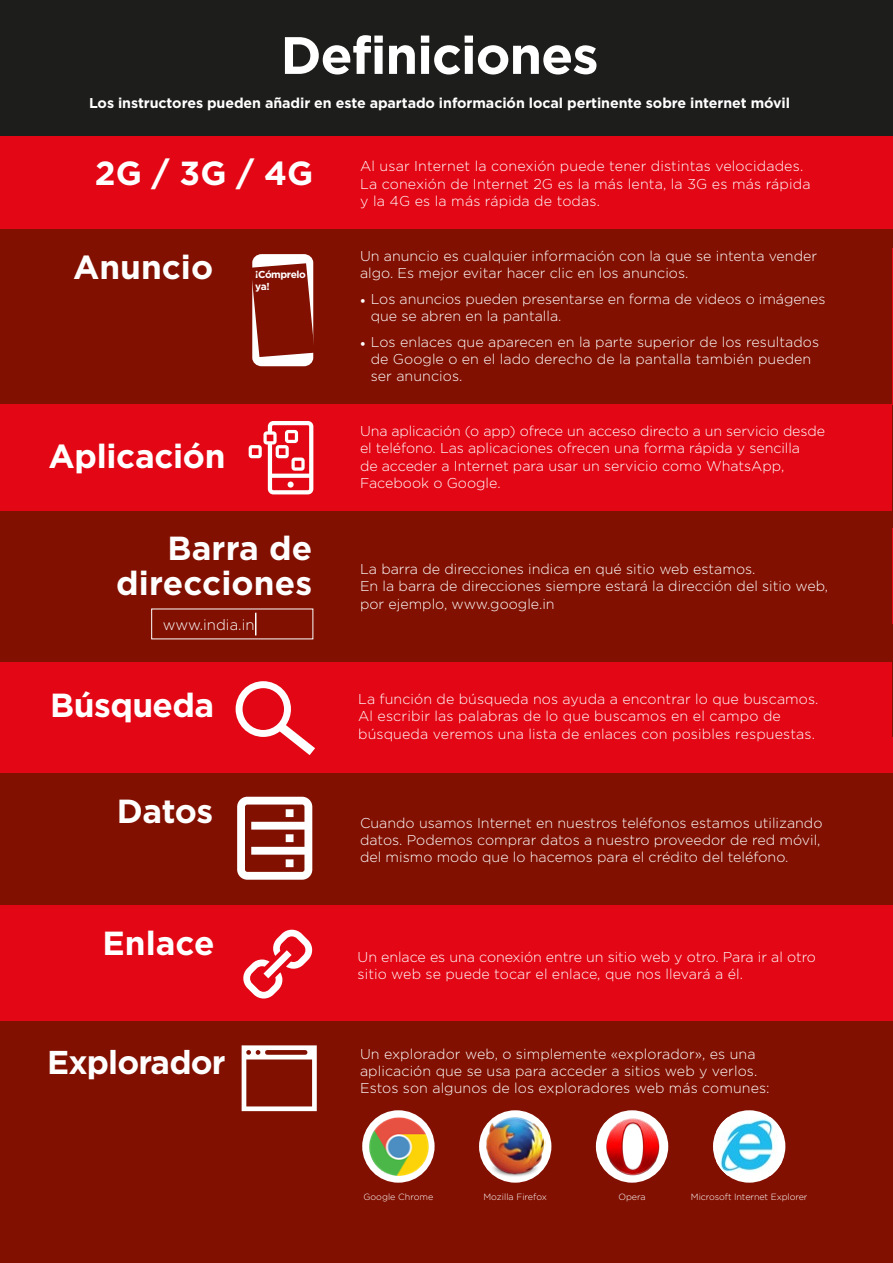
<style>
.page{position:relative;width:893px;height:1263px;background:#fff}
.page>*{position:absolute;margin:0;border:0;box-sizing:border-box;transform-origin:0 0}
.t1{font:700 52.5px "Gotham";letter-spacing:-.02em;color:#fff}
.t2{font:700 33.3px/34.5px "Gotham";color:#fff;text-align:right}
.t3{font:700 33px "Gotham";letter-spacing:-.025em;color:#fff}
.t4{font:300 14.85px "Gotham";color:#fff}
.t5{font:300 14.25px/17.2px "Gotham";color:#fff}
.t6{font:700 14.25px "Gotham";letter-spacing:-.005em;color:#fff}
.t7{font:700 10.2px/12px "Gotham";letter-spacing:-.045em;color:#fff}
.t8{font:300 9px "Gotham";letter-spacing:-.01em;color:#fff}
.s1{font-family:"Minion Pro";font-weight:400}
</style>
<div class="page">
<div style="left:0;top:655px;width:893px;height:122px;background:#e30614"></div>
<svg style="left:236px;top:681px;width:79px;height:74px"></svg>
<div style="left:0;top:399px;width:893px;height:112px;background:#e30614"></div>
<svg style="left:249px;top:421px;width:64px;height:73px"></svg>
<div style="left:0;top:0;width:893px;height:138px;background:#1d1d1b"></div>
<div style="left:0;top:136px;width:893px;height:96px;background:#e30614"></div>
<div style="left:0;top:511px;width:893px;height:150px;background:#811001"></div>
<svg style="left:255px;top:613px;width:1px;height:22px"></svg>
<div style="left:0;top:230px;width:893px;height:174px;background:#811001"></div>
<div style="left:252px;top:254px;width:61px;height:112px;background:#fff;border-radius:9px"></div>
<svg style="left:252px;top:263px;width:62px;height:94px;background:#913023"></svg>
<div style="left:0;top:1020px;width:893px;height:243px;background:#811001"></div>
<div style="left:713px;top:1110px;width:72px;height:73px;background:#fff;border-radius:50%"></div>
<img style="left:716px;top:1117px;width:66px;height:59px">
<svg style="left:242px;top:1045px;width:75px;height:66px"></svg>
<svg style="left:362px;top:1110px;width:73px;height:73px"></svg>
<img style="left:366px;top:1114px;width:65px;height:65px">
<div style="left:479px;top:1110px;width:72px;height:73px;background:#fff;border-radius:50%"></div>
<img style="left:485px;top:1116px;width:60px;height:61px">
<div style="left:596px;top:1110px;width:72px;height:73px;background:#fff;border-radius:50%"></div>
<img style="left:603px;top:1116px;width:61px;height:61px">
<div style="left:0;top:773px;width:893px;height:132px;background:#811001"></div>
<svg style="left:237px;top:797px;width:75px;height:83px"></svg>
<hr style="left:892px;top:249px;width:1px;height:157px;background:#e30614">
<div style="left:0;top:905px;width:893px;height:115px;background:#e30614"></div>
<svg style="left:243px;top:930px;width:70px;height:68px"></svg>
<hr style="left:892px;top:405px;width:1px;height:125px;background:#811001">
<hr style="left:892px;top:622px;width:1px;height:114px;background:#811001">
<hr style="left:892px;top:529px;width:1px;height:95px;background:#e30614">
<h1 class="t1" style="left:281px;top:20px;width:320px">Definiciones</h1>
<p class="t6" style="left:89px;top:94px;width:703px">Los instructores pueden añadir en este apartado información local pertinente sobre internet móvil</p>
<h2 class="t2" style="left:95px;top:156px;width:220px">2G / 3G / 4G</h2>
<h2 class="t2" style="left:73px;top:250px;width:142px">Anuncio</h2>
<p class="t7" style="left:255px;top:269px;width:52px">¡Cómprelo ya!</p>
<h2 class="t2" style="left:49px;top:439px;width:178px">Aplicación</h2>
<h2 class="t2" style="left:116px;top:531px;width:198px">Barra de direcciones</h2>
<p class="t4" style="left:163px;top:615px;width:93px">www.india.in</p>
<h2 class="t2" style="left:50px;top:688px;width:166px">Búsqueda</h2>
<h2 class="t2" style="left:117px;top:793px;width:98px">Datos</h2>
<h2 class="t2" style="left:103px;top:926px;width:114px">Enlace</h2>
<h3 class="t3" style="left:47px;top:1040px;width:180px">Explorador</h3>
<p class="t5" style="left:360px;top:157px;width:452px">Al usar Internet la conexión puede tener distintas velocidades.<br>La conexión de Internet 2G es la más lenta, la 3G es más rápida y la 4G es la más rápida de todas.</p>
<p class="t5" style="left:360px;top:247px;width:459px">Un anuncio es cualquier información con la que se intenta vender algo. Es mejor evitar hacer clic en los anuncios.</p>
<p class="t5" style="left:371px;top:290px;width:456px;text-indent:-11px"><span class="s1">•</span> Los anuncios pueden presentarse en forma de videos o imágenes que se abren en la pantalla.</p>
<p class="t5" style="left:371px;top:333px;width:450px;text-indent:-11px"><span class="s1">•</span> Los enlaces que aparecen en la parte superior de los resultados de Google o en el lado derecho de la pantalla también pueden ser anuncios.</p>
<p class="t5" style="left:360px;top:422px;width:466px">Una aplicación (o app) ofrece un acceso directo a un servicio desde el teléfono. Las aplicaciones ofrecen una forma rápida y sencilla<br>de acceder a Internet para usar un servicio como WhatsApp, Facebook o Google.</p>
<p class="t5" style="left:360px;top:560px;width:470px">La barra de direcciones indica en qué sitio web estamos.<br>En la barra de direcciones siempre estará la dirección del sitio web, por ejemplo, www.google.in</p>
<p class="t5" style="left:358px;top:690px;width:462px">La función de búsqueda nos ayuda a encontrar lo que buscamos.<br>Al escribir las palabras de lo que buscamos en el campo de búsqueda veremos una lista de enlaces con posibles respuestas.</p>
<p class="t5" style="left:360px;top:814px;width:464px">Cuando usamos Internet en nuestros teléfonos estamos utilizando datos. Podemos comprar datos a nuestro proveedor de red móvil, del mismo modo que lo hacemos para el crédito del teléfono.</p>
<p class="t5" style="left:358px;top:948px;width:460px">Un enlace es una conexión entre un sitio web y otro. Para ir al otro sitio web se puede tocar el enlace, que nos llevará a él.</p>
<p class="t5" style="left:360px;top:1045px;width:411px">Un explorador web, o simplemente «explorador», es una aplicación que se usa para acceder a sitios web y verlos.<br>Estos son algunos de los exploradores web más comunes:</p>
<p class="t8" style="left:363px;top:1191px;width:71px">Google Chrome</p>
<p class="t8" style="left:483px;top:1191px;width:65px">Mozilla Firefox</p>
<p class="t8" style="left:618px;top:1191px;width:29px">Opera</p>
<p class="t8" style="left:691px;top:1191px;width:118px">Microsoft Internet Explorer</p>
</div>
